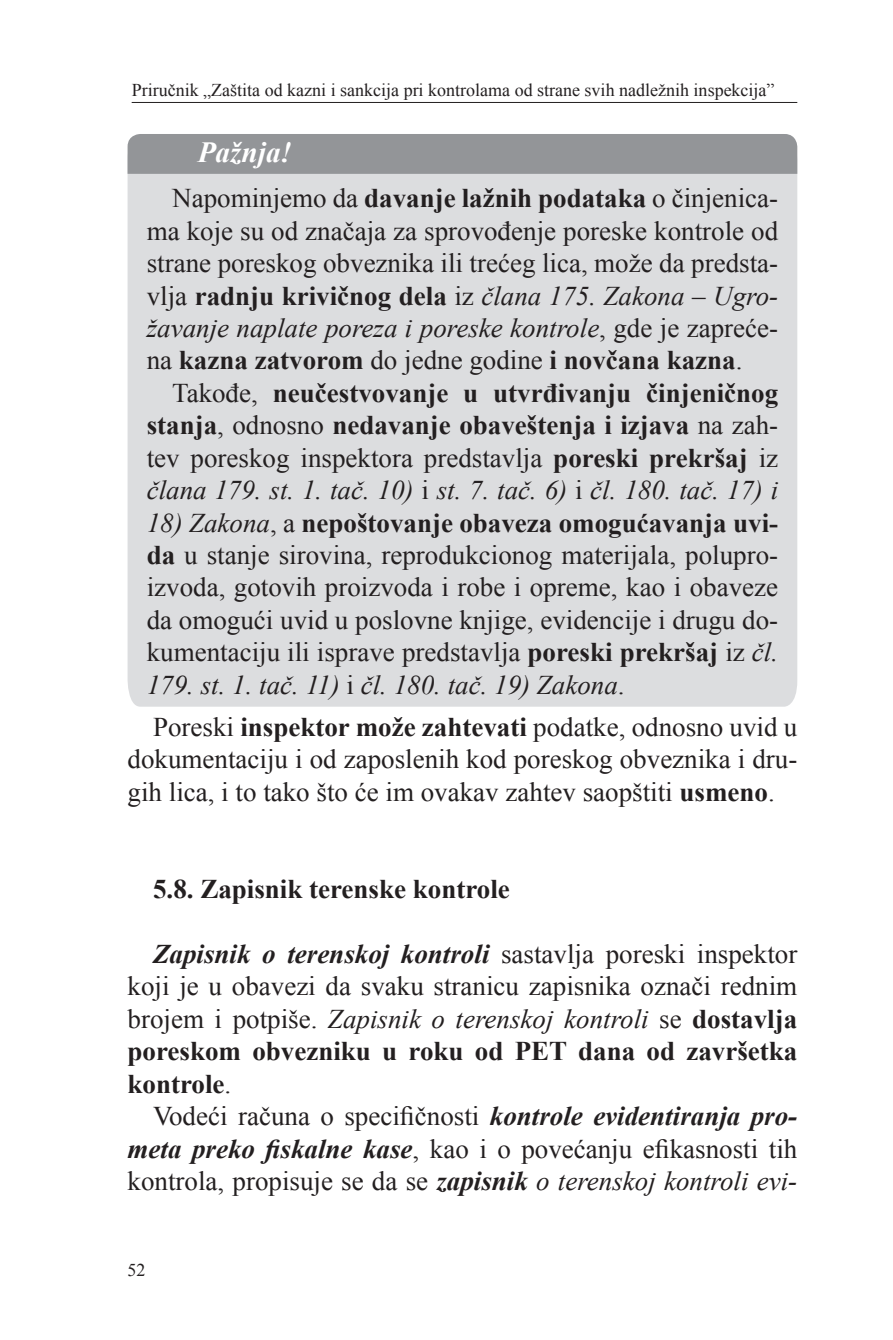
<style>
.page{position:relative;width:893px;height:1340px;background:#fff}
.page>*{position:absolute;margin:0;border:0;box-sizing:border-box;transform-origin:0 0}
.t1{font:italic 700 29.25px "Times New Roman";color:#fff}
.t2{font:27px/32.4px "Times New Roman";color:#231f20;text-align:justify}
.t3{font:700 27px/32.4px "Times New Roman";color:#231f20;text-align:justify}
.t4{font:18px "Times New Roman";color:#231f20}
.s1{font-weight:700}
.s2{font-style:italic}
.s3{font-weight:400}
.s4{font-weight:400;font-style:italic}
.s5{font-weight:700;font-style:italic}
</style>
<div class="page">
<hr style="left:132px;top:102px;width:665px;height:1px;background:#231f20">
<div style="left:128px;top:174px;width:669px;height:532px;background:#dcdddf"></div>
<div style="left:128px;top:134px;width:669px;height:40px;background:#939598"></div>
<p class="t4" style="left:132px;top:78px;width:644px">Priručnik „Zaštita od kazni i sankcija pri kontrolama od strane svih nadležnih inspekcija”</p>
<p class="t1" style="left:198px;top:132px;width:96px">Pažnja!</p>
<p class="t2" style="left:147px;top:181px;width:633px;text-indent:26px">Napominjemo da <span class="s1">davanje lažnih podataka</span> o činjenica&shy;ma koje su od značaja za sprovođenje poreske kontrole od strane poreskog obveznika ili trećeg lica, može da predsta&shy;vlja <span class="s1">radnju krivičnog dela</span> iz <span class="s2">člana 175. Zakona</span> – <span class="s2">Ugro&shy;žavanje naplate poreza i poreske kontrole</span>, gde je zapreće&shy;na <span class="s1">kazna zatvorom</span> do jedne godine <span class="s1">i novčana kazna</span>.</p>
<p class="t3" style="left:147px;top:376px;width:633px;text-indent:26px"><span class="s3">Takođe,</span> neučestvovanje u utvrđivanju činjeničnog stanja<span class="s3">, odnosno</span> nedavanje obaveštenja i izjava <span class="s3">na zah&shy;tev poreskog inspektora predstavlja</span> poreski prekršaj <span class="s3">iz </span><span class="s4">člana 179. st. 1. tač. 10)</span> <span class="s3">i</span> <span class="s4">st. 7. tač. 6)</span> <span class="s3">i</span> <span class="s4">čl. 180. tač. 17) i</span></p>
<p class="t2" style="left:147px;top:506px;width:633px"><span class="s2">18) Zakona</span>, a <span class="s1">nepoštovanje obaveza omogućavanja uvi&shy;da</span> u stanje sirovina, reprodukcionog materijala, polupro&shy;izvoda, gotovih proizvoda i robe i opreme, kao i obaveze da omogući uvid u poslovne knjige, evidencije i drugu do&shy;kumentaciju ili isprave predstavlja <span class="s1">poreski prekršaj</span> iz <span class="s2">čl.<br>179. st. 1. tač. 11)</span> i <span class="s2">čl. 180. tač. 19) Zakona</span>.</p>
<p class="t2" style="left:128px;top:710px;width:671px;text-indent:26px">Poreski <span class="s1">inspektor može zahtevati</span> podatke, odnosno uvid u dokumentaciju i od zaposlenih kod poreskog obveznika i dru&shy;gih lica, i to tako što će im ovakav zahtev saopštiti <span class="s1">usmeno</span>.</p>
<p class="t3" style="left:153px;top:872px;width:358px">5.8. Zapisnik terenske kontrole</p>
<p class="t2" style="left:128px;top:937px;width:671px;text-indent:26px"><span class="s5">Zapisnik o terenskoj kontroli</span> sastavlja poreski inspektor koji je u obavezi da svaku stranicu zapisnika označi rednim brojem i potpiše. <span class="s2">Zapisnik o terenskoj kontroli</span> se <span class="s1">dostavlja poreskom obvezniku u roku od PET dana od završetka kontrole</span>.</p>
<p class="t2" style="left:128px;top:1099px;width:671px;text-indent:26px">Vodeći računa o specifičnosti <span class="s5">kontrole evidentiranja pro&shy;meta preko fiskalne kase</span>, kao i o povećanju efikasnosti tih kontrola, propisuje se da se <span class="s5">zapisnik</span> <span class="s2">o terenskoj kontroli evi-</span></p>
<p class="t4" style="left:128px;top:1257px;width:19px">52</p>
</div>
